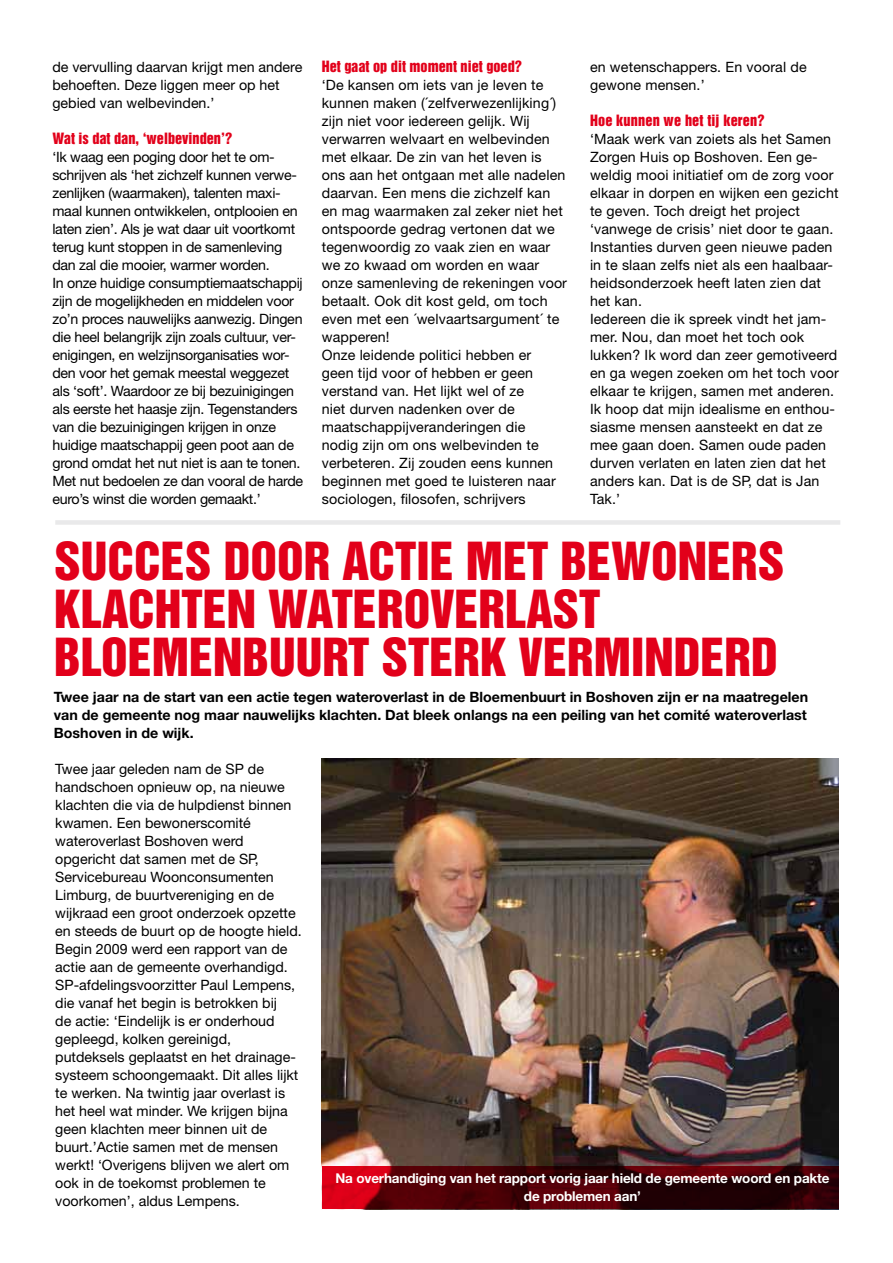
<style>
.page{position:relative;width:893px;height:1263px;background:#fff}
.page>*{position:absolute;margin:0;border:0;box-sizing:border-box;transform-origin:0 0}
.t1{font:48px/48px "Helvetica Inserat LT Std";color:#e2001a}
.t2{font:14.25px/18px "Helvetica Neue LT Std";color:#000}
.t3{font:14.25px/18px "Helvetica Neue LT Std";letter-spacing:-.02em;color:#000}
.t4{font:700 14.25px/18px "Helvetica Neue LT Std";color:#000;text-align:justify}
.t5{font:14.25px "Helvetica Inserat LT Std";color:#e2001a}
.t6{font:700 13.5px/18px "Helvetica Neue LT Std";letter-spacing:-.01em;color:#fff;text-align:center}
</style>
<div class="page">
<img style="left:322px;top:758px;width:517px;height:451px">
<div style="left:55px;top:520px;width:785px;height:5px;background:#e9e9ea"></div>
<svg style="left:322px;top:1166px;width:517px;height:42px;background:#500007"></svg>
<p class="t2" style="left:52px;top:58px;width:251px">de vervulling daarvan krijgt men andere behoeften. Deze liggen meer op het gebied van welbevinden.’</p>
<p class="t5" style="left:52px;top:130px;width:181px">WAT IS DAT DAN, ‘WELBEVINDEN’?</p>
<p class="t3" style="left:52px;top:148px;width:252px">‘Ik waag een poging door het te om&shy;schrijven als ‘het zichzelf kunnen verwe&shy;zenlijken (waarmaken), talenten maxi&shy;maal kunnen ontwikkelen, ontplooien en laten zien’. Als je wat daar uit voortkomt terug kunt stoppen in de samenleving dan zal die mooier, warmer worden.<br>In onze huidige consumptiemaatschappij zijn de mogelijkheden en middelen voor zo’n proces nauwelijks aanwezig. Dingen die heel belangrijk zijn zoals cultuur, ver&shy;enigingen, en welzijnsorganisaties wor&shy;den voor het gemak meestal weggezet als ‘soft’. Waardoor ze bij bezuinigingen als eerste het haasje zijn. Tegenstanders van die bezuinigingen krijgen in onze huidige maatschappij geen poot aan de grond omdat het nut niet is aan te tonen.<br>Met nut bedoelen ze dan vooral de harde euro’s winst die worden gemaakt.’</p>
<p class="t5" style="left:322px;top:58px;width:202px">HET GAAT OP DIT MOMENT NIET GOED?</p>
<p class="t2" style="left:322px;top:76px;width:247px">‘De kansen om iets van je leven te kunnen maken (´zelfverwezenlijking´) zijn niet voor iedereen gelijk. Wij verwarren welvaart en welbevinden met elkaar. De zin van het leven is ons aan het ontgaan met alle nadelen daarvan. Een mens die zichzelf kan en mag waarmaken zal zeker niet het ontspoorde gedrag vertonen dat we tegenwoordig zo vaak zien en waar we zo kwaad om worden en waar onze samenleving de rekeningen voor betaalt. Ook dit kost geld, om toch even met een ´welvaartsargument´ te wapperen!<br>Onze leidende politici hebben er<br>geen tijd voor of hebben er geen verstand van. Het lijkt wel of ze<br>niet durven nadenken over de maatschappijveranderingen die<br>nodig zijn om ons welbevinden te verbeteren. Zij zouden eens kunnen beginnen met goed te luisteren naar sociologen, filosofen, schrijvers</p>
<p class="t2" style="left:590px;top:58px;width:218px">en wetenschappers. En vooral de gewone mensen.’</p>
<p class="t5" style="left:590px;top:112px;width:176px">HOE KUNNEN WE HET TIJ KEREN?</p>
<p class="t2" style="left:590px;top:130px;width:250px">‘Maak werk van zoiets als het Samen<br>Zorgen Huis op Boshoven. Een ge&shy;weldig mooi initiatief om de zorg voor elkaar in dorpen en wijken een gezicht te geven. Toch dreigt het project ‘vanwege de crisis’ niet door te gaan.<br>Instanties durven geen nieuwe paden in te slaan zelfs niet als een haalbaar&shy;heidsonderzoek heeft laten zien dat het kan.<br>Iedereen die ik spreek vindt het jam&shy;mer. Nou, dan moet het toch ook lukken? Ik word dan zeer gemotiveerd en ga wegen zoeken om het toch voor elkaar te krijgen, samen met anderen.<br>Ik hoop dat mijn idealisme en enthou&shy;siasme mensen aansteekt en dat ze mee gaan doen. Samen oude paden durven verlaten en laten zien dat het anders kan. Dat is de SP, dat is Jan<br>Tak.’</p>
<h1 class="t1" style="left:54px;top:538px;width:223px">SUCCES DOOR</h1>
<h1 class="t1" style="left:342px;top:538px;width:301px">ACTIE MET BEWON</h1>
<h1 class="t1" style="left:707px;top:538px;width:50px">ERS</h1>
<h1 class="t1" style="left:54px;top:586px;width:26px">KLAC</h1>
<h1 class="t1" style="left:54px;top:586px;width:725px;text-indent:101px">HTEN WATEROVERLAST<br>BLOEMENBUURT STERK VERMINDERD</h1>
<p class="t4" style="left:54px;top:687px;width:756px">Twee jaar na de start van een actie tegen wateroverlast in de Bloemenbuurt in Boshoven zijn er na maatregelen van de gemeente nog maar nauwelijks klachten. Dat bleek onlangs na een peiling van het comité wateroverlast Boshoven in de wijk.</p>
<p class="t2" style="left:55px;top:760px;width:248px">Twee jaar geleden nam de SP de handschoen opnieuw op, na nieuwe klachten die via de hulpdienst binnen kwamen. Een bewonerscomité wateroverlast Boshoven werd opgericht dat samen met de SP, Servicebureau Woonconsumenten Limburg, de buurtvereniging en de wijkraad een groot onderzoek opzette en steeds de buurt op de hoogte hield.<br>Begin 2009 werd een rapport van de actie aan de gemeente overhandigd.<br>SP-afdelingsvoorzitter Paul Lempens, die vanaf het begin is betrokken bij<br>de actie: ‘Eindelijk is er onderhoud gepleegd, kolken gereinigd, putdeksels geplaatst en het drainage&shy;systeem schoongemaakt. Dit alles lijkt te werken. Na twintig jaar overlast is het heel wat minder. We krijgen bijna geen klachten meer binnen uit de buurt.’Actie samen met de mensen werkt! ‘Overigens blijven we alert om ook in de toekomst problemen te voorkomen’, aldus Lempens.</p>
<p class="t6" style="left:335px;top:1168px;width:496px">Na overhandiging van het rapport vorig jaar hield de gemeente woord en pakte de problemen aan’</p>
</div>
